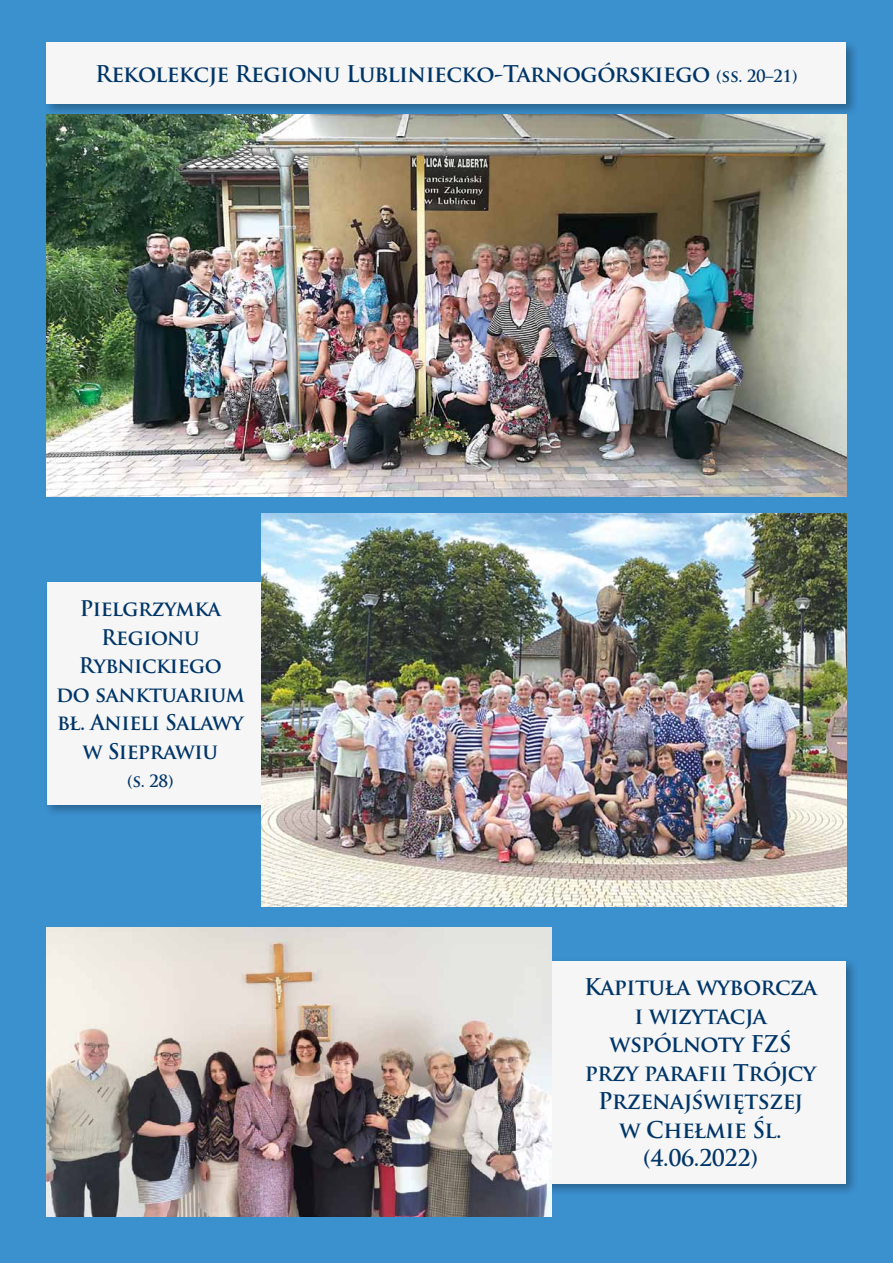
<style>
.page{position:relative;width:893px;height:1263px;background:#3b90ce}
.page>*{position:absolute;margin:0;border:0;box-sizing:border-box;transform-origin:0 0}
.t1{font:700 22.5px/28.5px "Trajan Pro";letter-spacing:-.02em;color:#003568;text-align:center}
.t2{font:700 21px/28.5px "Trajan Pro";letter-spacing:-.02em;color:#003568;text-align:center}
.t3{font:700 16.5px "Trajan Pro";color:#003568}
.s1{font-size:16.5px}
</style>
<div class="page">
<div style="left:43px;top:39px;width:816px;height:78px;background:#000;opacity:.3"></div>
<div style="left:47px;top:43px;width:799px;height:61px;background:#f6f6f6"></div>
<img style="left:47px;top:115px;width:799px;height:381px">
<div style="left:530px;top:957px;width:329px;height:239px;background:#000;opacity:.3"></div>
<div style="left:534px;top:961px;width:312px;height:222px;background:#f6f6f6"></div>
<img style="left:47px;top:928px;width:505px;height:288px">
<div style="left:43px;top:579px;width:245px;height:238px;background:#000;opacity:.3"></div>
<div style="left:47px;top:583px;width:228px;height:222px;background:#f6f6f6"></div>
<img style="left:261px;top:513px;width:585px;height:393px">
<p class="t1" style="left:95px;top:60px;width:704px">Rekolekcje Regionu Lubliniecko-Tarnogórskiego <span class="s1">(ss. 20–21)</span></p>
<p class="t2" style="left:56px;top:594px;width:191px">Pielgrzymka<br>Regionu<br>Rybnickiego<br>do sanktuarium bł. Anieli Salawy w Sieprawiu</p>
<p class="t3" style="left:127px;top:771px;width:48px">(s. 28)</p>
<p class="t1" style="left:584px;top:973px;width:235px">Kapituła wyborcza i wizytacja wspólnoty FZŚ przy parafii Trójcy<br>Przenajświętszej<br>w Chełmie Śl. (4.06.2022)</p>
</div>
